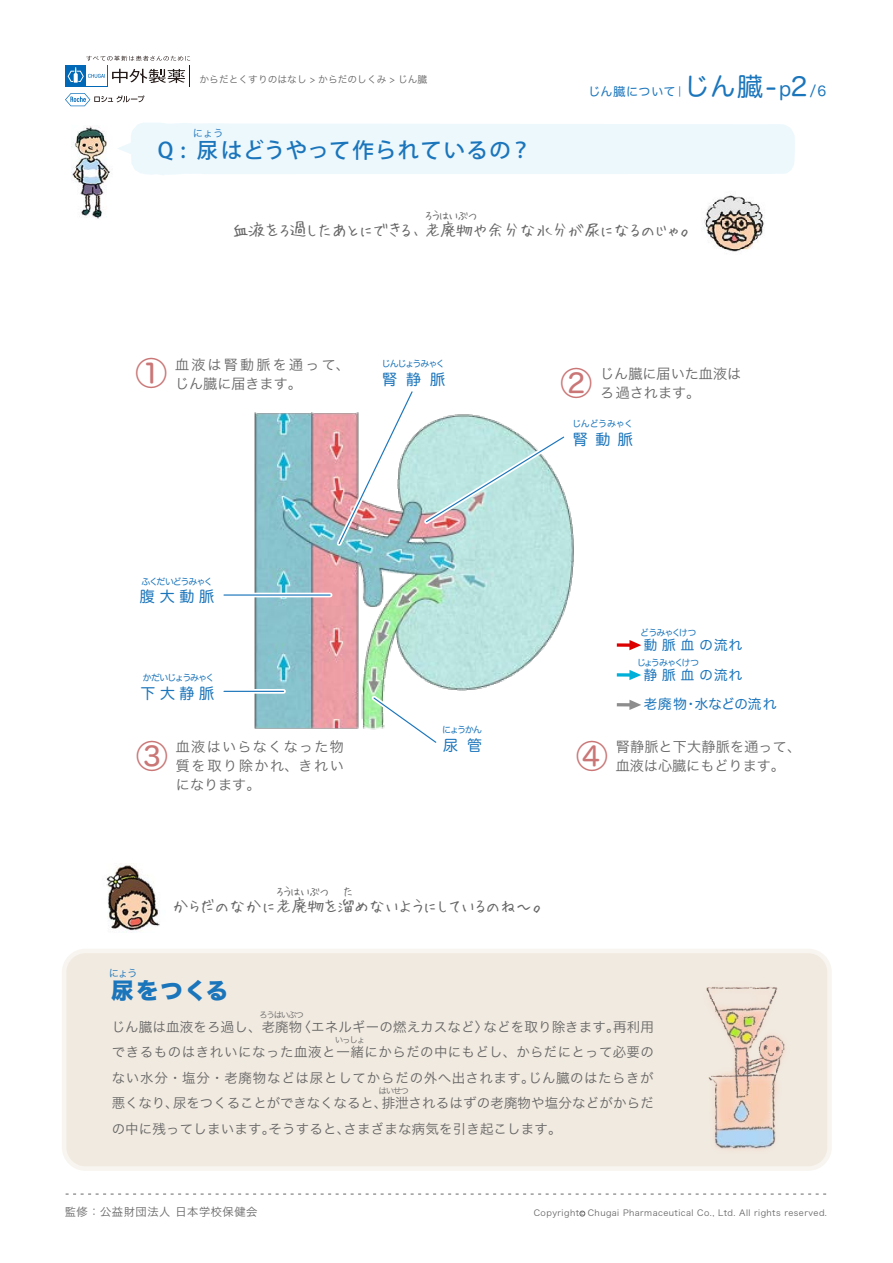
<style>
.page{position:relative;width:893px;height:1263px;background:#fff}
.page>*{position:absolute;margin:0;border:0;box-sizing:border-box;transform-origin:0 0}
.t1{font:31.8px "Hira Maru Pro W4";color:#ca7676}
.t2{font:22.5px "Hira Kaku Std N W8";letter-spacing:.06em;color:#1b75bb}
.t3{font:500 21.3px "Koz Go Pro";letter-spacing:.06em;color:#1b75bb}
.t4{font:16.5px "Hui Font P";letter-spacing:-.025em;color:#666}
.t5{font:15px "Hira Maru Pro W4";letter-spacing:.32em;color:#1b75bb}
.t6{font:14.1px/18.8px "Hira Kaku Pro W3";letter-spacing:.015em;color:#666}
.t7{font:14.1px/18.8px "Hira Kaku Pro W3";letter-spacing:.155em;color:#666}
.t8{font:13.5px/25.5px "Hira Kaku Pro W3";letter-spacing:.01em;color:#666;text-align:justify}
.t9{font:13.5px "Hira Maru Pro W4";letter-spacing:.08em;color:#1b75bb}
.t10{font:13.5px "Hira Maru Pro W4";letter-spacing:.02em;color:#1b75bb}
.t11{font:12px "Hira Maru Pro W4";letter-spacing:.05em;color:#1b75bb}
.t12{font:12px "Hui Font P";letter-spacing:-.125em;color:#666}
.t13{font:11.25px "Hira Kaku Pro W3";letter-spacing:.05em;color:#666}
.t14{font:10.5px "Hira Kaku Pro W3";letter-spacing:-.075em;color:#1b75bb}
.t15{font:9.75px "Hira Kaku Pro W3";color:#666}
.t16{font:9px "Hira Maru Pro W4";letter-spacing:-.125em;color:#1b75bb}
.t17{font:9px "Hira Maru Pro W4";letter-spacing:-.18em;color:#1b75bb}
.t18{font:9px "Hira Maru Pro W4";letter-spacing:-.1em;color:#1b75bb}
.t19{font:9px "Hira Maru Pro W4";letter-spacing:-.03em;color:#1b75bb}
.t20{font:8.55px "Hira Kaku Pro W3";letter-spacing:.05em;color:#666}
.s1{font-family:"Hira Maru Pro N W4";font-size:25.5px}
.s2{font-family:"Hira Maru Pro N W4";font-size:19.5px}
.s3{font-size:13.5px}
.s4{font-size:5.4px}
</style>
<div class="page">
<div style="left:64px;top:951px;width:765px;height:217px;background:#f1eae0;border-radius:21px"></div>
<div style="left:62px;top:949px;width:770px;height:222px;border:4px solid #f8f5f0;border-radius:21px"></div>
<img style="left:106px;top:863px;width:54px;height:69px">
<img style="left:703px;top:195px;width:61px;height:57px">
<img style="left:254px;top:412px;width:320px;height:317px">
<img style="left:706px;top:986px;width:79px;height:164px">
<div style="left:118px;top:123px;width:677px;height:52px;background:#edf8fd"></div>
<img style="left:72px;top:126px;width:38px;height:93px">
<svg style="left:617px;top:670px;width:24px;height:10px"></svg>
<svg style="left:617px;top:700px;width:24px;height:10px"></svg>
<svg style="left:617px;top:640px;width:24px;height:10px"></svg>
<svg style="left:367px;top:691px;width:75px;height:52px"></svg>
<svg style="left:333px;top:391px;width:237px;height:159px"></svg>
<hr style="left:224px;top:593px;width:106px;height:4px;background:#fff">
<hr style="left:224px;top:594px;width:106px;height:2px;background:#1b75bb">
<svg style="left:224px;top:689px;width:60px;height:5px"></svg>
<hr style="left:224px;top:691px;width:60px;height:1px;background:#1b75bb">
<svg style="left:66px;top:1193px;width:761px;height:1px"></svg>
<div style="left:65px;top:65px;width:42px;height:22px;background:#0068b7"></div>
<svg style="left:65px;top:93px;width:79px;height:13px"></svg>
<svg style="left:68px;top:56px;width:122px;height:31px"></svg>
<svg style="left:580px;top:1211px;width:5px;height:5px"></svg>
<p class="t15" style="left:200px;top:70px;width:229px">からだとくすりのはなし &gt; からだのしくみ &gt; じん臓</p>
<p class="t14" style="left:193px;top:123px;width:32px">にょう</p>
<h3 class="t3" style="left:158px;top:137px;width:375px">Q : 尿はどうやって作られているの？</h3>
<p class="t11" style="left:588px;top:81px;width:240px">じん臓について｜<span class="s1">じん臓-</span><span class="s2">p</span><span class="s1">2</span><span class="s3">/6</span></p>
<p class="t12" style="left:424px;top:207px;width:55px">ろうはいぶつ</p>
<p class="t4" style="left:232px;top:219px;width:464px">血液をろ過したあとにできる、老廃物や余分な水分が尿になるのじゃ。</p>
<h1 class="t1" style="left:135px;top:346px;width:33px">①</h1>
<p class="t7" style="left:175px;top:354px;width:177px">血液は腎動脈を通って、じん臓に届きます。</p>
<h1 class="t1" style="left:561px;top:355px;width:33px">②</h1>
<p class="t6" style="left:600px;top:364px;width:143px">じん臓に届いた血液はろ過されます。</p>
<p class="t16" style="left:382px;top:356px;width:65px">じんじょうみゃく</p>
<p class="t5" style="left:382px;top:366px;width:64px">腎静脈</p>
<p class="t19" style="left:572px;top:416px;width:63px">じんどうみゃく</p>
<p class="t5" style="left:573px;top:426px;width:61px">腎動脈</p>
<p class="t16" style="left:142px;top:573px;width:73px">ふくだいどうみゃく</p>
<p class="t5" style="left:140px;top:583px;width:76px">腹大動脈</p>
<p class="t16" style="left:143px;top:670px;width:73px">かだいじょうみゃく</p>
<p class="t5" style="left:141px;top:680px;width:75px">下大静脈</p>
<h1 class="t1" style="left:136px;top:728px;width:33px">③</h1>
<p class="t6" style="left:176px;top:736px;width:170px;text-align:justify">血液はいらなくなった物質を取り除かれ、きれいになります。</p>
<p class="t16" style="left:442px;top:722px;width:42px">にょうかん</p>
<p class="t5" style="left:443px;top:732px;width:40px">尿 管</p>
<p class="t18" style="left:640px;top:625px;width:58px">どうみゃくけつ</p>
<p class="t17" style="left:637px;top:655px;width:64px">じょうみゃくけつ</p>
<p class="t10" style="left:644px;top:693px;width:135px">老廃物・水などの流れ</p>
<p class="t9" style="left:644px;top:633px;width:100px">動脈血の流れ</p>
<p class="t9" style="left:644px;top:663px;width:100px">静脈血の流れ</p>
<h1 class="t1" style="left:576px;top:728px;width:33px">④</h1>
<p class="t6" style="left:616px;top:736px;width:187px">腎静脈と下大静脈を通って、</p>
<p class="t6" style="left:616px;top:755px;width:171px">血液は心臓にもどります。</p>
<p class="t12" style="left:276px;top:884px;width:79px">ろうはいぶつ た</p>
<p class="t4" style="left:172px;top:895px;width:377px">からだのなかに老廃物を溜めないようにしているのね〜。</p>
<p class="t14" style="left:109px;top:964px;width:30px">にょう</p>
<h2 class="t2" style="left:111px;top:978px;width:119px">尿をつくる</h2>
<p class="t8" style="left:112px;top:1013px;width:544px">じん臓は血液をろ過し、老廃物〈エネルギーの燃えカスなど〉などを取り除きます。再利用できるものはきれいになった血液と一緒にからだの中にもどし、からだにとって必要のない水分・塩分・老廃物などは尿としてからだの外へ出されます。じん臓のはたらきが悪くなり、尿をつくることができなくなると、排泄されるはずの老廃物や塩分などがからだの中に残ってしまいます。そうすると、さまざまな病気を引き起こします。</p>
<p class="t13" style="left:65px;top:1202px;width:194px">監修：公益財団法人 日本学校保健会</p>
<p class="t20" style="left:534px;top:1205px;width:295px">Copyright <span class="s4">c</span> Chugai Pharmaceutical Co., Ltd. All rights reserved.</p>
</div>
